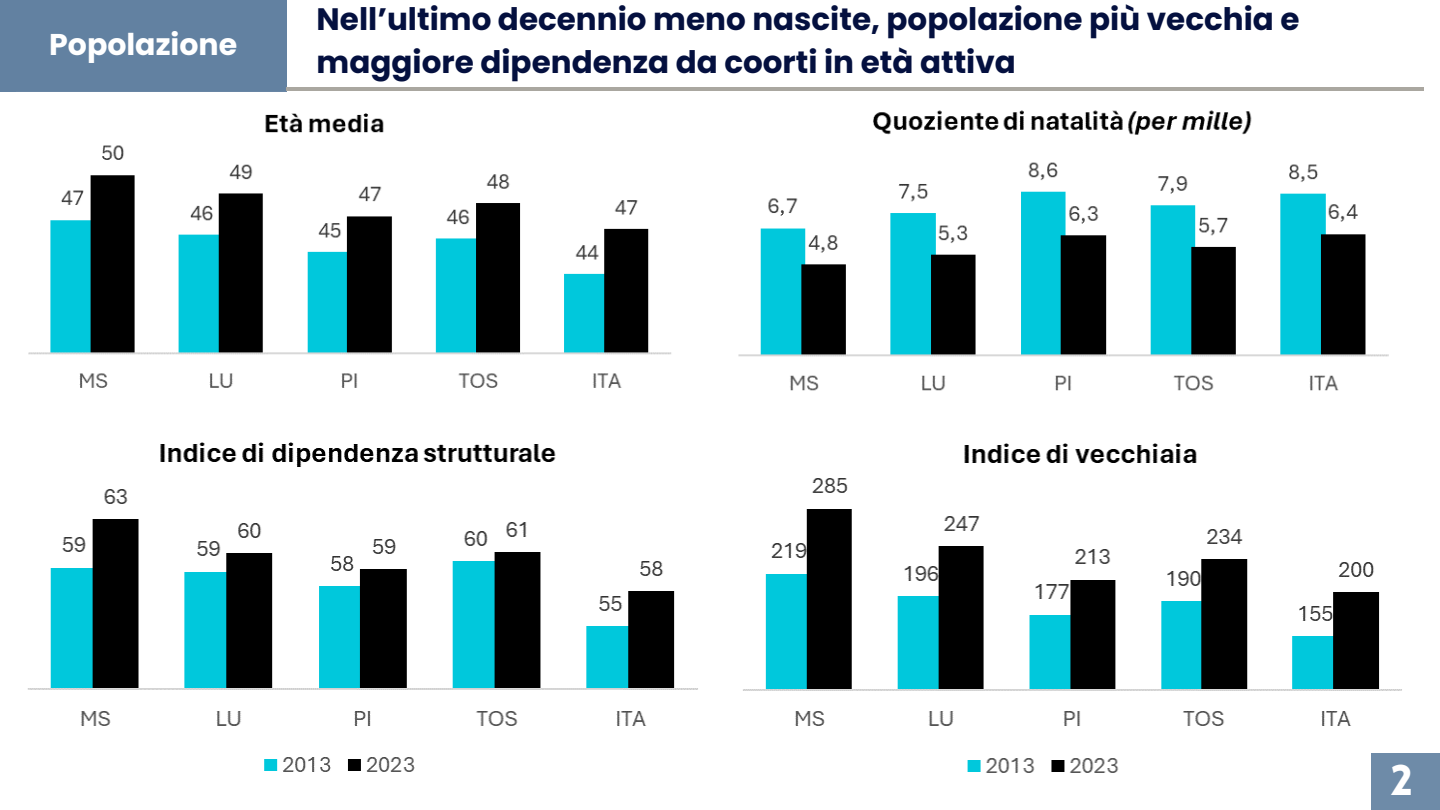
<style>
.page{position:relative;width:1440px;height:810px;background:#fff}
.page>*{position:absolute;margin:0;border:0;box-sizing:border-box;transform-origin:0 0}
.t1{font:900 42px "Lovelo";color:#fff}
.t2{font:700 40px "Poppins";color:#fff}
.t3{font:700 31px/42.8px "Poppins";color:#04103f}
.t4{font:700 30px "Poppins";color:#fff}
</style>
<div class="page">
<img style="left:743px;top:443px;width:659px;height:330px">
<img style="left:738px;top:110px;width:651px;height:281px">
<div style="left:1371px;top:753px;width:69px;height:57px;background:#6e8ba8"></div>
<div style="left:0;top:0;width:286px;height:91px;background:#6281a1"></div>
<hr style="left:286px;top:87px;width:1138px;height:4px;background:#aaa7a0">
<img style="left:17px;top:91px;width:655px;height:297px">
<img style="left:27px;top:442px;width:671px;height:330px">
<p class="t4" style="left:49px;top:24px;width:190px">Popolazione</p>
<p class="t2" style="left:17px;top:28px;width:177px">Capitolo</p>
<p class="t3" style="left:317px;top:-2px;width:984px">Nell’ultimo decennio meno nascite, popolazione più vecchia e maggiore dipendenza da coorti in età attiva</p>
<p class="t1" style="left:1391px;top:764px;width:23px">2</p>
</div>
